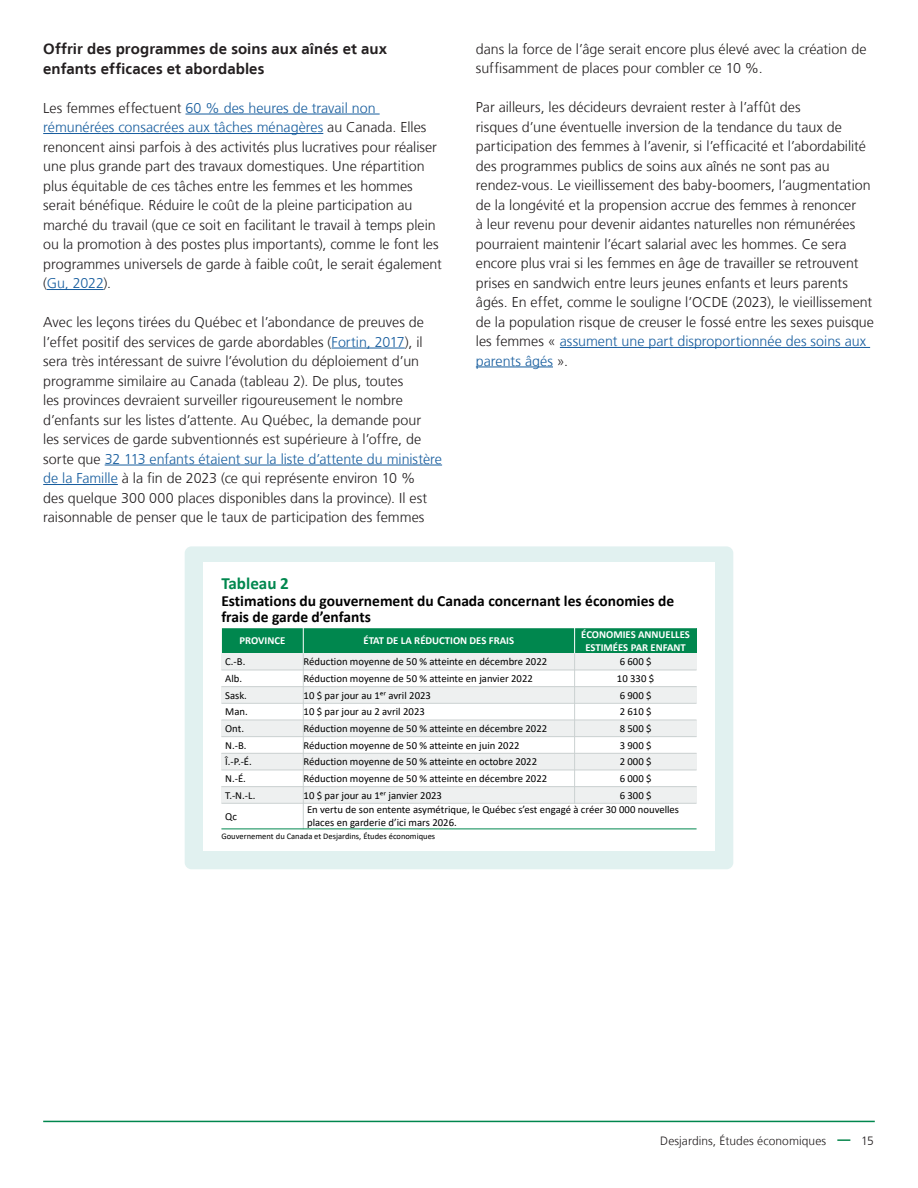
<style>
.page{position:relative;width:918px;height:1188px;background:#fff}
.page>*{position:absolute;margin:0;border:0;box-sizing:border-box;transform-origin:0 0}
.t1{font:700 17.1px "Calibri";color:#00874e}
.t2{font:700 15.45px/16.6px "Calibri";color:#000}
.Texte_Titre_Niveau2{font:700 15px/19.5px "Frutiger LT";letter-spacing:.005em;color:#231f20}
.t3{font:300 14.25px/19.5px "Frutiger LT";color:#231f20}
.t4{font:300 12px "Frutiger LT";letter-spacing:.005em;color:#231f20}
.t5{font:10.65px/12.8px "Calibri";color:#000}
.t6{font:700 10.65px/12.8px "Calibri";color:#fff;text-align:center}
.t7{font:8.55px "Calibri";color:#000}
.s1{color:#175d9e}
</style>
<div class="page">
<hr style="left:43px;top:1121px;width:832px;height:1px;background:#00874e">
<svg style="left:837px;top:1139px;width:13px;height:2px"></svg>
<div style="left:185px;top:546px;width:548px;height:323px;background:#e1f1f0;border-radius:7px"></div>
<hr style="left:185px;top:114px;width:195px;height:1px;background:#175d9e">
<hr style="left:43px;top:133px;width:280px;height:1px;background:#175d9e">
<hr style="left:47px;top:289px;width:57px;height:1px;background:#175d9e">
<hr style="left:332px;top:348px;width:73px;height:1px;background:#175d9e">
<hr style="left:105px;top:465px;width:337px;height:1px;background:#175d9e">
<hr style="left:43px;top:484px;width:75px;height:1px;background:#175d9e">
<hr style="left:560px;top:347px;width:310px;height:1px;background:#175d9e">
<hr style="left:476px;top:367px;width:77px;height:1px;background:#175d9e">
<div style="left:203px;top:563px;width:512px;height:288px;background:#fff"></div>
<div style="left:221px;top:628px;width:82px;height:25px;background:#00874e"></div>
<div style="left:303px;top:628px;width:272px;height:25px;background:#00874e"></div>
<div style="left:575px;top:628px;width:122px;height:25px;background:#00874e"></div>
<div style="left:221px;top:653px;width:82px;height:17px;background:#eef0f0"></div>
<div style="left:303px;top:653px;width:272px;height:17px;background:#eef0f0"></div>
<div style="left:575px;top:653px;width:122px;height:17px;background:#eef0f0"></div>
<div style="left:221px;top:687px;width:82px;height:16px;background:#eef0f0"></div>
<div style="left:303px;top:687px;width:272px;height:16px;background:#eef0f0"></div>
<div style="left:575px;top:687px;width:122px;height:16px;background:#eef0f0"></div>
<div style="left:221px;top:720px;width:82px;height:17px;background:#eef0f0"></div>
<div style="left:303px;top:720px;width:272px;height:17px;background:#eef0f0"></div>
<div style="left:575px;top:720px;width:122px;height:17px;background:#eef0f0"></div>
<div style="left:221px;top:753px;width:82px;height:17px;background:#eef0f0"></div>
<div style="left:303px;top:753px;width:272px;height:17px;background:#eef0f0"></div>
<div style="left:575px;top:753px;width:122px;height:17px;background:#eef0f0"></div>
<div style="left:221px;top:787px;width:82px;height:16px;background:#eef0f0"></div>
<div style="left:303px;top:787px;width:272px;height:16px;background:#eef0f0"></div>
<div style="left:575px;top:787px;width:122px;height:16px;background:#eef0f0"></div>
<svg style="left:303px;top:628px;width:1px;height:25px"></svg>
<hr style="left:303px;top:653px;width:1px;height:176px;background:#cbd1d1">
<svg style="left:574px;top:628px;width:1px;height:25px"></svg>
<hr style="left:574px;top:653px;width:1px;height:151px;background:#cbd1d1">
<hr style="left:221px;top:670px;width:476px;height:1px;background:#cbd1d1">
<hr style="left:221px;top:686px;width:476px;height:1px;background:#cbd1d1">
<hr style="left:221px;top:703px;width:476px;height:1px;background:#cbd1d1">
<hr style="left:221px;top:720px;width:476px;height:1px;background:#cbd1d1">
<hr style="left:221px;top:736px;width:476px;height:1px;background:#cbd1d1">
<hr style="left:221px;top:753px;width:476px;height:1px;background:#cbd1d1">
<hr style="left:221px;top:770px;width:476px;height:1px;background:#cbd1d1">
<hr style="left:221px;top:786px;width:476px;height:1px;background:#cbd1d1">
<hr style="left:221px;top:803px;width:476px;height:1px;background:#cbd1d1">
<svg style="left:221px;top:628px;width:1px;height:25px"></svg>
<hr style="left:221px;top:829px;width:476px;height:1px;background:#00874e">
<p class="Texte_Titre_Niveau2" style="left:43px;top:40px;width:345px">Offrir des programmes de soins aux aînés et aux enfants efficaces et abordables</p>
<p class="t3" style="left:43px;top:98px;width:400px">Les femmes effectuent <span class="s1">60 % des heures de travail non rémunérées consacrées aux tâches ménagères</span> au Canada. Elles renoncent ainsi parfois à des activités plus lucratives pour réaliser une plus grande part des travaux domestiques. Une répartition plus équitable de ces tâches entre les femmes et les hommes serait bénéfique. Réduire le coût de la pleine participation au marché du travail (que ce soit en facilitant le travail à temps plein ou la promotion à des postes plus importants), comme le font les programmes universels de garde à faible coût, le serait également (<span class="s1">Gu, 2022</span>).</p>
<p class="t3" style="left:43px;top:313px;width:400px">Avec les leçons tirées du Québec et l’abondance de preuves de l’effet positif des services de garde abordables (<span class="s1">Fortin, 2017</span>), il sera très intéressant de suivre l’évolution du déploiement d’un programme similaire au Canada (tableau 2). De plus, toutes<br>les provinces devraient surveiller rigoureusement le nombre d’enfants sur les listes d’attente. Au Québec, la demande pour<br>les services de garde subventionnés est supérieure à l’offre, de sorte que <span class="s1">32 113 enfants étaient sur la liste d’attente du ministère de la Famille</span> à la fin de 2023 (ce qui représente environ 10 %<br>des quelque 300 000 places disponibles dans la province). Il est raisonnable de penser que le taux de participation des femmes</p>
<p class="t3" style="left:476px;top:39px;width:392px">dans la force de l’âge serait encore plus élevé avec la création de suffisamment de places pour combler ce 10 %.</p>
<p class="t3" style="left:476px;top:98px;width:400px">Par ailleurs, les décideurs devraient rester à l’affût des<br>risques d’une éventuelle inversion de la tendance du taux de participation des femmes à l’avenir, si l’efficacité et l’abordabilité des programmes publics de soins aux aînés ne sont pas au rendez-vous. Le vieillissement des baby-boomers, l’augmentation de la longévité et la propension accrue des femmes à renoncer<br>à leur revenu pour devenir aidantes naturelles non rémunérées pourraient maintenir l’écart salarial avec les hommes. Ce sera encore plus vrai si les femmes en âge de travailler se retrouvent prises en sandwich entre leurs jeunes enfants et leurs parents âgés. En effet, comme le souligne l’OCDE (2023), le vieillissement de la population risque de creuser le fossé entre les sexes puisque les femmes « <span class="s1">assument une part disproportionnée des soins aux parents âgés</span> ».</p>
<p class="t1" style="left:221px;top:571px;width:69px">Tableau 2</p>
<p class="t2" style="left:221px;top:592px;width:454px">Estimations du gouvernement du Canada concernant les économies de frais de garde d’enfants</p>
<p class="t6" style="left:240px;top:634px;width:47px">PROVINCE</p>
<p class="t6" style="left:364px;top:634px;width:152px">ÉTAT DE LA RÉDUCTION DES FRAIS</p>
<p class="t6" style="left:581px;top:628px;width:110px">ÉCONOMIES ANNUELLES<br>ESTIMÉES PAR ENFANT</p>
<p class="t5" style="left:225px;top:655px;width:22px">C.-B.</p>
<p class="t5" style="left:304px;top:655px;width:245px">Réduction moyenne de 50 % atteinte en décembre 2022</p>
<p class="t5" style="left:620px;top:655px;width:33px">6 600 $</p>
<p class="t5" style="left:225px;top:672px;width:18px">Alb.</p>
<p class="t5" style="left:304px;top:672px;width:231px">Réduction moyenne de 50 % atteinte en janvier 2022</p>
<p class="t5" style="left:617px;top:672px;width:39px">10 330 $</p>
<p class="t5" style="left:225px;top:688px;width:23px">Sask.</p>
<p class="t5" style="left:304px;top:689px;width:129px">10 $ par jour au 1ᵉʳ avril 2023</p>
<p class="t5" style="left:620px;top:689px;width:33px">6 900 $</p>
<p class="t5" style="left:225px;top:705px;width:24px">Man.</p>
<p class="t5" style="left:304px;top:705px;width:123px">10 $ par jour au 2 avril 2023</p>
<p class="t5" style="left:620px;top:705px;width:33px">2 610 $</p>
<p class="t5" style="left:225px;top:722px;width:20px">Ont.</p>
<p class="t5" style="left:304px;top:722px;width:245px">Réduction moyenne de 50 % atteinte en décembre 2022</p>
<p class="t5" style="left:620px;top:722px;width:33px">8 500 $</p>
<p class="t5" style="left:225px;top:738px;width:23px">N.-B.</p>
<p class="t5" style="left:304px;top:739px;width:217px">Réduction moyenne de 50 % atteinte en juin 2022</p>
<p class="t5" style="left:620px;top:739px;width:33px">3 900 $</p>
<p class="t5" style="left:225px;top:755px;width:28px">Î.-P.-É.</p>
<p class="t5" style="left:304px;top:755px;width:235px">Réduction moyenne de 50 % atteinte en octobre 2022</p>
<p class="t5" style="left:620px;top:755px;width:33px">2 000 $</p>
<p class="t5" style="left:225px;top:772px;width:22px">N.-É.</p>
<p class="t5" style="left:304px;top:772px;width:245px">Réduction moyenne de 50 % atteinte en décembre 2022</p>
<p class="t5" style="left:620px;top:772px;width:33px">6 000 $</p>
<p class="t5" style="left:225px;top:788px;width:32px">T.-N.-L.</p>
<p class="t5" style="left:304px;top:789px;width:140px">10 $ par jour au 1ᵉʳ janvier 2023</p>
<p class="t5" style="left:620px;top:789px;width:33px">6 300 $</p>
<p class="t5" style="left:225px;top:810px;width:13px">Qc</p>
<p class="t5" style="left:307px;top:803px;width:373px">En vertu de son entente asymétrique, le Québec s’est engagé à créer 30 000 nouvelles places en garderie d’ici mars 2026.</p>
<p class="t7" style="left:221px;top:831px;width:215px">Gouvernement du Canada et Desjardins, Études économiques</p>
<p class="t4" style="left:660px;top:1134px;width:167px">Desjardins, Études économiques</p>
<p class="t4" style="left:861px;top:1134px;width:14px">15</p>
</div>
